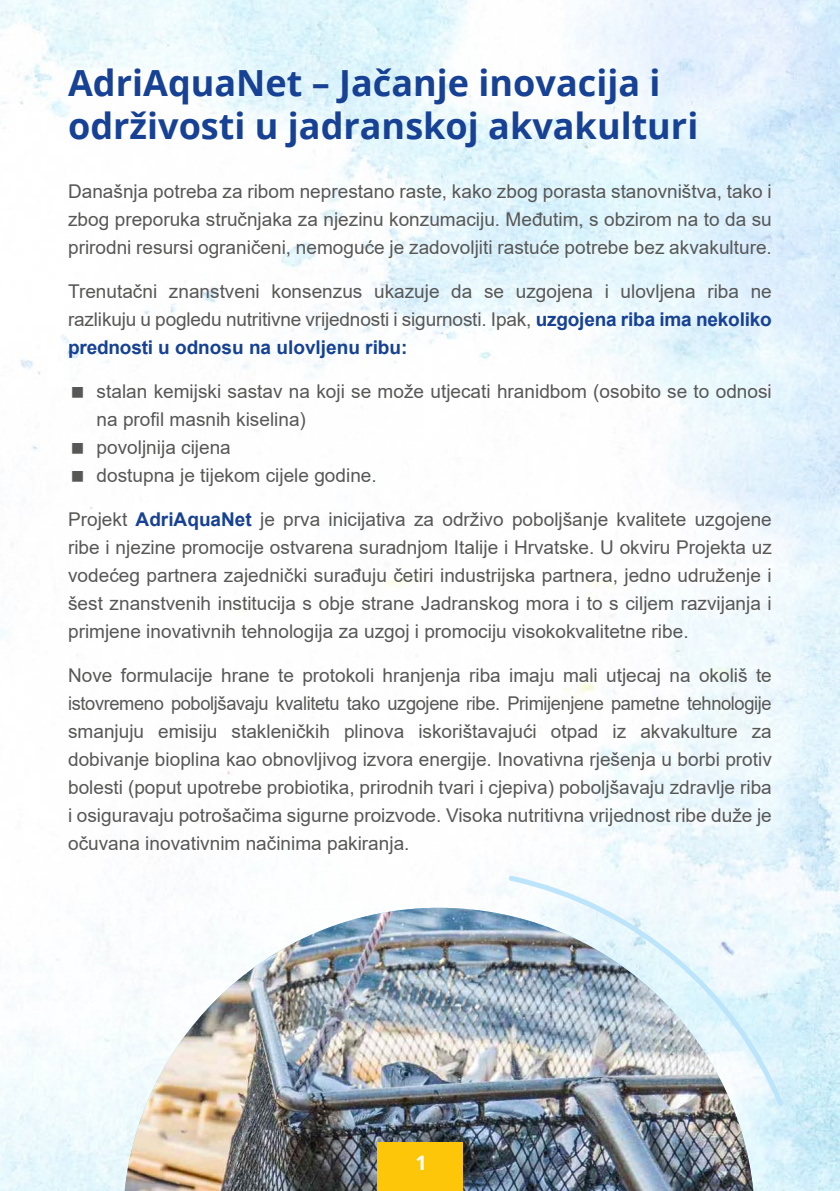
<style>
.page{position:relative;width:840px;height:1191px;background:#fff}
.page>*{position:absolute;margin:0;border:0;box-sizing:border-box;transform-origin:0 0}
.t1{font:700 36px/43.2px "Open Sans";color:#164194}
.t2{font:700 20px "Open Sans";color:#fff}
.t3{font:19px/28px "Arial";color:#575756;text-align:justify}
.s1{font-weight:700;color:#164194}
</style>
<div class="page">
<img style="left:0;top:0;width:839px;height:1191px">
<img style="left:124px;top:907px;width:629px;height:284px">
<img style="left:505px;top:872px;width:281px;height:238px">
<div style="left:377px;top:1142px;width:85px;height:49px;background:#fdc608"></div>
<svg style="left:72px;top:387px;width:11px;height:11px"></svg>
<svg style="left:72px;top:443px;width:11px;height:11px"></svg>
<svg style="left:72px;top:471px;width:11px;height:11px"></svg>
<h1 class="t1" style="left:68px;top:60px;width:631px">AdriAquaNet – Jačanje inovacija i održivosti u jadranskoj akvakulturi</h1>
<p class="t3" style="left:68px;top:177px;width:704px">Današnja potreba za ribom neprestano raste, kako zbog porasta stanovništva, tako i zbog preporuka stručnjaka za njezinu konzumaciju. Međutim, s obzirom na to da su prirodni resursi ograničeni, nemoguće je zadovoljiti rastuće potrebe bez akvakulture.</p>
<p class="t3" style="left:68px;top:277px;width:705px">Trenutačni znanstveni konsenzus ukazuje da se uzgojena i ulovljena riba ne razlikuju u pogledu nutritivne vrijednosti i sigurnosti. Ipak, <span class="s1">uzgojena riba ima nekoliko prednosti u odnosu na ulovljenu ribu:</span></p>
<p class="t3" style="left:97px;top:377px;width:676px;text-align:left">stalan kemijski sastav na koji se može utjecati hranidbom (osobito se to odnosi na profil masnih kiselina)<br>povoljnija cijena<br>dostupna je tijekom cijele godine.</p>
<p class="t3" style="left:68px;top:505px;width:704px">Projekt <span class="s1">AdriAquaNet</span> je prva inicijativa za održivo poboljšanje kvalitete uzgojene ribe i njezine promocije ostvarena suradnjom Italije i Hrvatske. U okviru Projekta uz vodećeg partnera zajednički surađuju četiri industrijska partnera, jedno udruženje i šest znanstvenih institucija s obje strane Jadranskog mora i to s ciljem razvijanja i primjene inovativnih tehnologija za uzgoj i promociju visokokvalitetne ribe.</p>
<p class="t3" style="left:68px;top:661px;width:704px">Nove formulacije hrane te protokoli hranjenja riba imaju mali utjecaj na okoliš te istovremeno poboljšavaju kvalitetu tako uzgojene ribe. Primijenjene pametne tehnologije smanjuju emisiju stakleničkih plinova iskorištavajući otpad iz akvakulture za dobivanje bioplina kao obnovljivog izvora energije. Inovativna rješenja u borbi protiv bolesti (poput upotrebe probiotika, prirodnih tvari i cjepiva) poboljšavaju zdravlje riba i osiguravaju potrošačima sigurne proizvode. Visoka nutritivna vrijednost ribe duže je očuvana inovativnim načinima pakiranja.</p>
<p class="t2" style="left:415px;top:1148px;width:13px">1</p>
</div>
